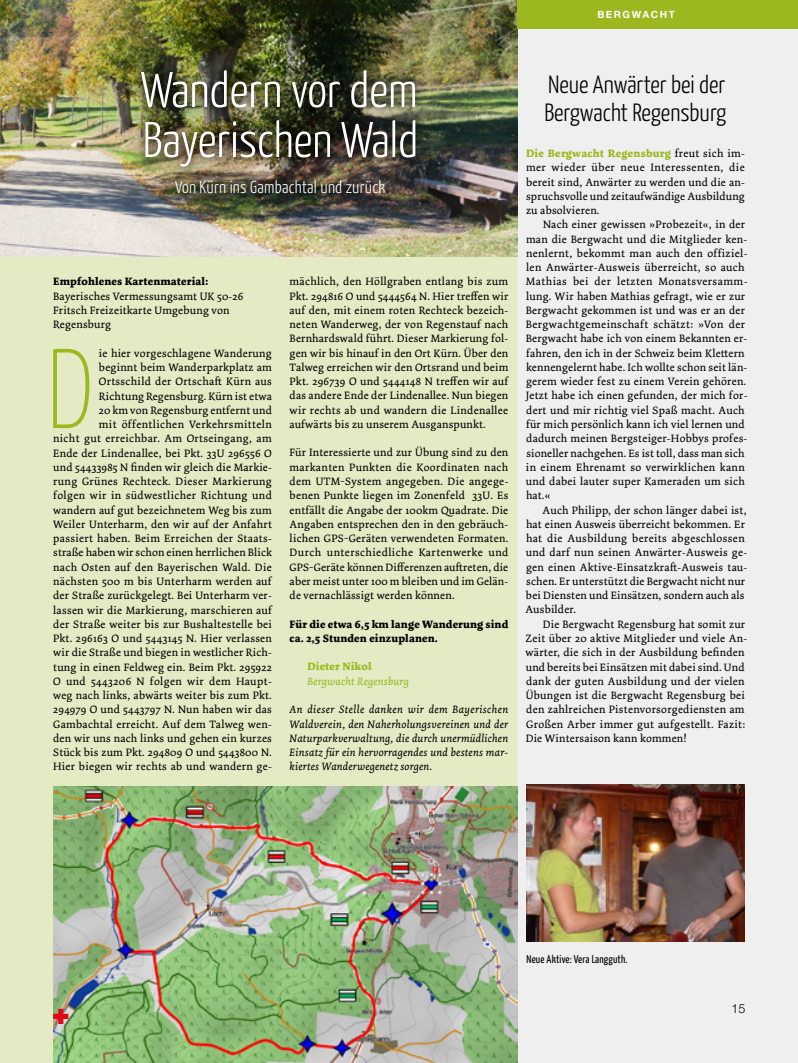
<style>
.page{position:relative;width:798px;height:1063px;background:#fff}
.page>*{position:absolute;margin:0;border:0;box-sizing:border-box;transform-origin:0 0}
.t1{font:100 113.12px "Yanone Kaffeesatz";color:#9bb91f}
.t2{font:300 50px/50px "Yanone Kaffeesatz";color:#fff}
.t3{font:300 25px/28.5px "Yanone Kaffeesatz";color:#000}
.t4{font:300 17.5px "Yanone Kaffeesatz";letter-spacing:.015em;color:#fff}
.t5{font:300 12.5px "Helvetica Neue LT Std";color:#000}
.t6{font:11.25px/14.2px "Dolly Pro";letter-spacing:.02em;color:#000}
.t7{font:italic 11.25px/14.2px "Dolly Pro";letter-spacing:.015em;color:#000;text-align:justify}
.t8{font:700 11.25px/14.2px "Dolly Pro";letter-spacing:.015em;color:#000}
.t9{font:11.25px "Yanone Kaffeesatz";letter-spacing:.015em;color:#000}
.t10{font:italic 11.25px "Dolly Pro";letter-spacing:.015em;color:#9bb91f}
.t11{font:700 11.25px "Dolly Pro";letter-spacing:.015em;color:#9bb91f}
.t12{font:700 10px "Helvetica Neue LT Std";letter-spacing:.15em;color:#fff}
.s1{font-weight:700;color:#9bb91f}
</style>
<div class="page">
<div style="left:0;top:14px;width:517px;height:1049px;background:#e4eac4"></div>
<div style="left:517px;top:14px;width:280px;height:1049px;background:#efefef"></div>
<img style="left:0;top:0;width:517px;height:257px">
<div style="left:122px;top:53px;width:314px;height:159px;background:#000;opacity:.75"></div>
<div style="left:133px;top:64px;width:290px;height:136px;background:#000;opacity:.75"></div>
<img style="left:526px;top:785px;width:218px;height:157px">
<img style="left:53px;top:786px;width:464px;height:277px">
<svg style="left:53px;top:1009px;width:15px;height:15px"></svg>
<div style="left:517px;top:0;width:280px;height:28px;background:#9bb91f"></div>
<p class="t12" style="left:597px;top:8px;width:79px">BERGWACHT</p>
<h2 class="t2" style="left:141px;top:63px;width:279px">Wandern vor dem<br>Bayerischen Wald</h2>
<h3 class="t4" style="left:175px;top:176px;width:212px">Von Kürn ins Gambachtal und zurück</h3>
<p class="t8" style="left:53px;top:275px;width:157px">Empfohlenes Kartenmaterial:</p>
<p class="t6" style="left:53px;top:289px;width:192px">Bayerisches Vermessungsamt UK 50-26<br>Fritsch Freizeitkarte Umgebung von<br>Regensburg</p>
<h1 class="t1" style="left:46px;top:320px;width:50px">D</h1>
<p class="t6" style="left:53px;top:346px;width:220px;text-align:right">ie hier vorgeschlagene Wanderung<br>beginnt beim Wanderparkplatz am Ortsschild der Ortschaft Kürn aus Richtung Regensburg. Kürn ist etwa<br>20 km von Regensburg entfernt und<br>mit öffentlichen Verkehrsmitteln<br>nicht gut erreichbar. Am Ortseingang, am Ende der Lindenallee, bei Pkt. 33U 296556 O und 54433985 N finden wir gleich die Markie&shy;rung Grünes Rechteck. Dieser Markierung folgen wir in südwestlicher Richtung und wandern auf gut bezeichnetem Weg bis zum Weiler Unterharm, den wir auf der Anfahrt passiert haben. Beim Erreichen der Staats&shy;straße haben wir schon einen herrlichen Blick nach Osten auf den Bayerischen Wald. Die nächsten 500 m bis Unterharm werden auf der Straße zurückgelegt. Bei Unterharm ver&shy;lassen wir die Markierung, marschieren auf der Straße weiter bis zur Bushaltestelle bei Pkt. 296163 O und 5443145 N. Hier verlassen wir die Straße und biegen in westlicher Rich&shy;tung in einen Feldweg ein. Beim Pkt. 295922<br>O und 5443206 N folgen wir dem Haupt&shy;weg nach links, abwärts weiter bis zum Pkt.<br>294979 O und 5443797 N. Nun haben wir das Gambachtal erreicht. Auf dem Talweg wen&shy;den wir uns nach links und gehen ein kurzes Stück bis zum Pkt. 294809 O und 5443800 N.<br>Hier biegen wir rechts ab und wandern ge-</p>
<p class="t6" style="left:289px;top:274px;width:220px;text-align:justify">mächlich, den Höllgraben entlang bis zum Pkt. 294816 O und 5444564 N. Hier treffen wir auf den, mit einem roten Rechteck bezeich&shy;neten Wanderweg, der von Regenstauf nach Bernhardswald führt. Dieser Markierung fol&shy;gen wir bis hinauf in den Ort Kürn. Über den Talweg erreichen wir den Ortsrand und beim Pkt. 296739 O und 5444148 N treffen wir auf das andere Ende der Lindenallee. Nun biegen wir rechts ab und wandern die Lindenallee aufwärts bis zu unserem Ausganspunkt.</p>
<p class="t6" style="left:289px;top:446px;width:220px;text-align:justify">Für Interessierte und zur Übung sind zu den markanten Punkten die Koordinaten nach dem UTM-System angegeben. Die angege&shy;benen Punkte liegen im Zonenfeld 33U. Es entfällt die Angabe der 100km Quadrate. Die Angaben entsprechen den in den gebräuch&shy;lichen GPS-Geräten verwendeten Formaten.<br>Durch unterschiedliche Kartenwerke und GPS-Geräte können Differenzen auftreten, die aber meist unter 100 m bleiben und im Gelän&shy;de vernachlässigt werden können.</p>
<p class="t8" style="left:289px;top:617px;width:220px">Für die etwa 6,5 km lange Wanderung sind ca. 2,5 Stunden einzuplanen.</p>
<p class="t11" style="left:307px;top:659px;width:66px">Dieter Nikol</p>
<p class="t10" style="left:307px;top:674px;width:103px">Bergwacht Regensburg</p>
<p class="t7" style="left:289px;top:702px;width:220px">An dieser Stelle danken wir dem Bayerischen Waldverein, den Naherholungsvereinen und der Naturparkverwaltung, die durch unermüdlichen Einsatz für ein hervorragendes und bestens mar&shy;kiertes Wanderwegenetz sorgen.</p>
<h3 class="t3" style="left:544px;top:69px;width:183px">Neue Anwärter bei der<br>Bergwacht Regensburg</h3>
<p class="t6" style="left:526px;top:146px;width:220px;text-align:justify"><span class="s1">Die Bergwacht Regensburg</span> freut sich im&shy;mer wieder über neue Interessenten, die bereit sind, Anwärter zu werden und die an&shy;spruchsvolle und zeitaufwändige Ausbildung zu absolvieren.</p>
<p class="t6" style="left:525px;top:217px;width:223px;text-indent:17px">Nach einer gewissen »Probezeit«, in der man die Bergwacht und die Mitglieder ken&shy;nenlernt, bekommt man auch den offiziel&shy;len Anwärter-Ausweis überreicht, so auch Mathias bei der letzten Monatsversamm&shy;lung. Wir haben Mathias gefragt, wie er zur Bergwacht gekommen ist und was er an der Bergwachtgemeinschaft schätzt: »Von der Bergwacht habe ich von einem Bekannten er&shy;fahren, den ich in der Schweiz beim Klettern kennengelernt habe. Ich wollte schon seit län&shy;gerem wieder fest zu einem Verein gehören.<br>Jetzt habe ich einen gefunden, der mich for&shy;dert und mir richtig viel Spaß macht. Auch für mich persönlich kann ich viel lernen und dadurch meinen Bergsteiger-Hobbys profes&shy;sioneller nachgehen. Es ist toll, dass man sich in einem Ehrenamt so verwirklichen kann und dabei lauter super Kameraden um sich hat.«</p>
<p class="t6" style="left:525px;top:503px;width:223px;text-indent:17px">Auch Philipp, der schon länger dabei ist, hat einen Ausweis überreicht bekommen. Er hat die Ausbildung bereits abgeschlossen und darf nun seinen Anwärter-Ausweis ge&shy;gen einen Aktive-Einsatzkraft-Ausweis tau&shy;schen. Er unterstützt die Bergwacht nicht nur bei Diensten und Einsätzen, sondern auch als Ausbilder.</p>
<p class="t6" style="left:525px;top:617px;width:223px;text-indent:17px">Die Bergwacht Regensburg hat somit zur Zeit über 20 aktive Mitglieder und viele An&shy;wärter, die sich in der Ausbildung befinden und bereits bei Einsätzen mit dabei sind. Und dank der guten Ausbildung und der vielen Übungen ist die Bergwacht Regensburg bei den zahlreichen Pistenvorsorgediensten am Großen Arber immer gut aufgestellt. Fazit:<br>Die Wintersaison kann kommen!</p>
<p class="t9" style="left:526px;top:952px;width:102px">Neue Aktive: Vera Langguth.</p>
<p class="t5" style="left:731px;top:1001px;width:15px">15</p>
</div>
